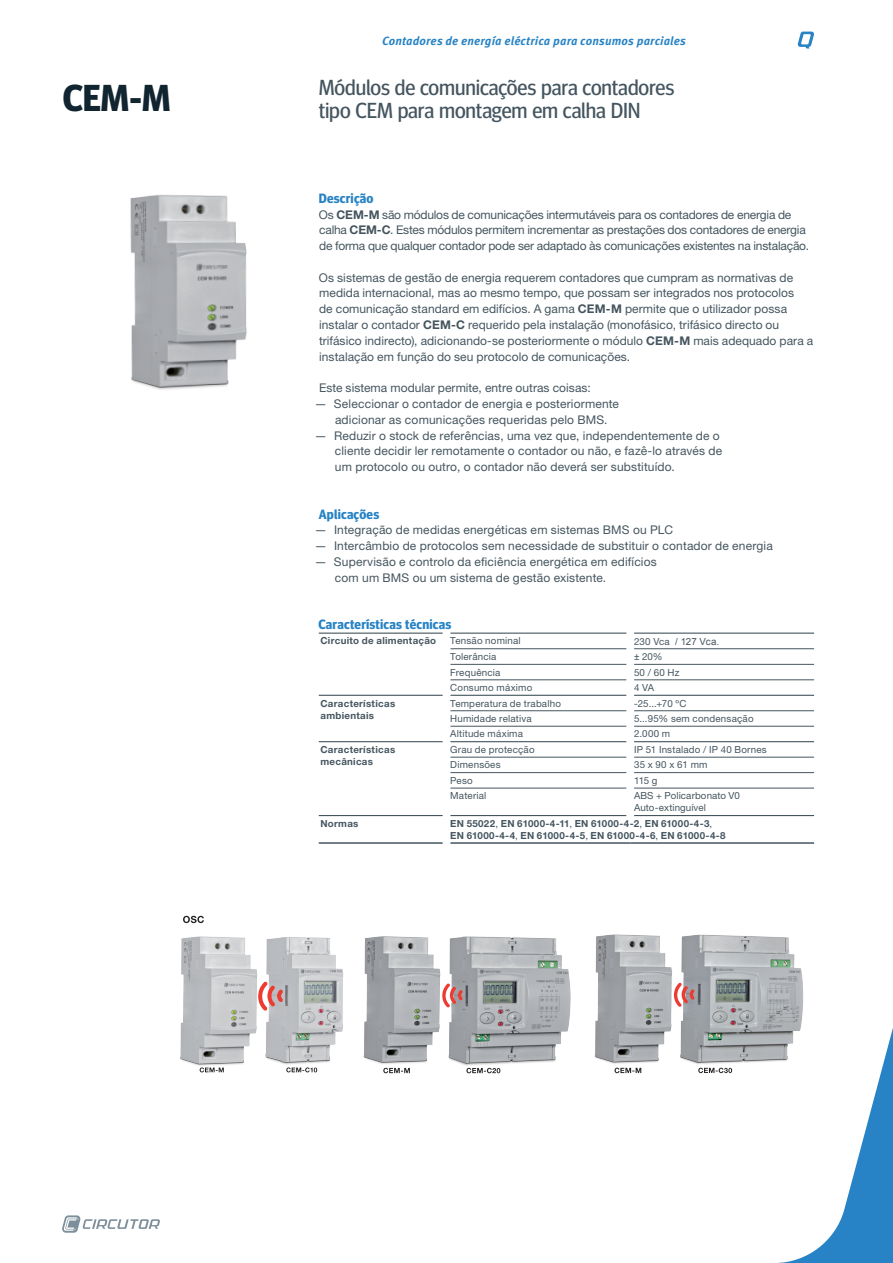
<style>
.page{position:relative;width:893px;height:1263px;background:#fff}
.page>*{position:absolute;margin:0;border:0;box-sizing:border-box;transform-origin:0 0}
.NombreEquipo_1{font:700 37.5px "Meta Head OT";color:#112530}
.Descripcion_1{font:21.75px/23.7px "Meta Head OT";letter-spacing:-.005em;color:#45555f}
.Titulo_M{font:700 13.5px "Meta Head OT";letter-spacing:.015em;color:#2783c5}
.TextoSeguido{font:12px/15.8px "Helvetica Neue LT Std";letter-spacing:.005em;color:#45555f}
.TextoSeguido-2{font:12px/15.8px "Helvetica Neue LT Std";letter-spacing:-.015em;color:#45555f}
.t1{font:italic 700 12px "Meta Pro";letter-spacing:.01em;color:#2783c5}
.TextoTablas{font:9.75px/12px "Helvetica Neue LT Std";letter-spacing:.02em;color:#45555f}
.TextoTablas-2{font:700 9.75px/12px "Helvetica Neue LT Std";letter-spacing:.03em;color:#45555f}
.TextoTablas-3{font:9.75px "Arial";letter-spacing:-.005em;color:#45555f}
.s1{font-weight:700}
.s2{font-family:"Helvetica"}
.s3{font-family:"Helvetica Neue LT Std"}
.s4{font-family:"Arial"}
.s5{font-weight:400}
</style>
<div class="page">
<svg style="left:778px;top:1028px;width:115px;height:235px"></svg>
<svg style="left:62px;top:1215px;width:98px;height:18px"></svg>
<svg style="left:797px;top:32px;width:17px;height:17px"></svg>
<img style="left:130px;top:194px;width:117px;height:196px">
<img style="left:180px;top:916px;width:164px;height:157px">
<svg style="left:258px;top:982px;width:25px;height:29px"></svg>
<svg style="left:286px;top:1067px;width:31px;height:5px"></svg>
<svg style="left:200px;top:1067px;width:24px;height:5px"></svg>
<img style="left:363px;top:934px;width:452px;height:152px">
<svg style="left:674px;top:983px;width:21px;height:24px"></svg>
<svg style="left:614px;top:1068px;width:27px;height:5px"></svg>
<svg style="left:698px;top:1068px;width:34px;height:5px"></svg>
<svg style="left:442px;top:983px;width:21px;height:24px"></svg>
<svg style="left:383px;top:1068px;width:27px;height:5px"></svg>
<svg style="left:466px;top:1068px;width:34px;height:5px"></svg>
<hr style="left:319px;top:633px;width:124px;height:1px;background:#45555f">
<hr style="left:450px;top:633px;width:177px;height:1px;background:#45555f">
<hr style="left:634px;top:633px;width:180px;height:1px;background:#45555f">
<hr style="left:450px;top:648px;width:177px;height:1px;background:#45555f">
<hr style="left:634px;top:648px;width:180px;height:1px;background:#45555f">
<hr style="left:450px;top:664px;width:177px;height:1px;background:#45555f">
<hr style="left:634px;top:664px;width:180px;height:1px;background:#45555f">
<hr style="left:450px;top:679px;width:177px;height:1px;background:#45555f">
<hr style="left:634px;top:679px;width:180px;height:1px;background:#45555f">
<hr style="left:319px;top:695px;width:124px;height:1px;background:#45555f">
<hr style="left:450px;top:695px;width:177px;height:1px;background:#45555f">
<hr style="left:634px;top:695px;width:180px;height:1px;background:#45555f">
<hr style="left:450px;top:710px;width:177px;height:1px;background:#45555f">
<hr style="left:634px;top:710px;width:180px;height:1px;background:#45555f">
<hr style="left:450px;top:726px;width:177px;height:1px;background:#45555f">
<hr style="left:634px;top:726px;width:180px;height:1px;background:#45555f">
<hr style="left:319px;top:741px;width:124px;height:1px;background:#45555f">
<hr style="left:450px;top:741px;width:177px;height:1px;background:#45555f">
<hr style="left:634px;top:741px;width:180px;height:1px;background:#45555f">
<hr style="left:450px;top:757px;width:177px;height:1px;background:#45555f">
<hr style="left:634px;top:757px;width:180px;height:1px;background:#45555f">
<hr style="left:450px;top:772px;width:177px;height:1px;background:#45555f">
<hr style="left:634px;top:772px;width:180px;height:1px;background:#45555f">
<hr style="left:450px;top:788px;width:177px;height:1px;background:#45555f">
<hr style="left:634px;top:788px;width:180px;height:1px;background:#45555f">
<hr style="left:319px;top:815px;width:124px;height:1px;background:#45555f">
<hr style="left:450px;top:815px;width:177px;height:1px;background:#45555f">
<hr style="left:634px;top:815px;width:180px;height:1px;background:#45555f">
<hr style="left:319px;top:842px;width:124px;height:2px;background:#45555f">
<hr style="left:450px;top:842px;width:180px;height:2px;background:#45555f">
<hr style="left:630px;top:842px;width:184px;height:2px;background:#45555f">
<p class="NombreEquipo_1" style="left:63px;top:75px;width:109px">CEM-M</p>
<p class="t1" style="left:382px;top:32px;width:305px">Contadores de energía eléctrica para consumos parciales</p>
<p class="Descripcion_1" style="left:319px;top:75px;width:357px">Módulos de comunicações para contadores tipo CEM para montagem em calha DIN</p>
<p class="Titulo_M" style="left:319px;top:190px;width:56px">Descrição</p>
<p class="TextoSeguido-2" style="left:319px;top:206px;width:492px">Os <span class="s1">CEM-M</span> são módulos de comunicações intermutáveis para os contadores de energia de calha <span class="s1">CEM-C</span>. Estes módulos permitem incrementar as prestações dos contadores de energia de forma que qualquer contador pode ser adaptado às comunicações existentes na instalação.</p>
<p class="TextoSeguido" style="left:319px;top:269px;width:496px">Os sistemas de gestão de energia requerem contadores que cumpram as normativas de medida internacional, mas ao mesmo tempo, que possam ser integrados nos protocolos<br>de comunicação standard em edifícios. A gama <span class="s1">CEM-M</span> permite que o utilizador possa instalar o contador <span class="s1">CEM-C</span> requerido pela instalação (monofásico, trifásico directo ou trifásico indirecto), adicionando-se posteriormente o módulo <span class="s1">CEM-M</span> mais adequado para a instalação em função do seu protocolo de comunicações.</p>
<p class="TextoSeguido" style="left:319px;top:380px;width:273px">Este sistema modular permite, entre outras coisas:</p>
<p class="TextoSeguido" style="left:335px;top:396px;width:286px;text-indent:-20px"><span class="s2">—</span> Seleccionar o contador de energia e posteriormente adicionar as comunicações requeridas pelo BMS.</p>
<p class="TextoSeguido" style="left:335px;top:427px;width:389px;text-indent:-20px"><span class="s2">—</span> Reduzir o stock de referências, uma vez que, independentemente de o cliente decidir ler remotamente o contador ou não, e fazê-lo através de um protocolo ou outro, o contador não deverá ser substituído.</p>
<p class="Titulo_M" style="left:319px;top:506px;width:62px">Aplicações</p>
<p class="TextoSeguido" style="left:315px;top:522px;width:360px"><span class="s2">—</span> Integração de medidas energéticas em sistemas BMS ou PLC</p>
<p class="TextoSeguido" style="left:315px;top:538px;width:460px"><span class="s2">—</span> Intercâmbio de protocolos sem necessidade de substituir o contador de energia</p>
<p class="TextoSeguido" style="left:335px;top:553px;width:323px;text-indent:-20px"><span class="s2">—</span> Supervisão e controlo da eficiência energética em edifícios com um BMS ou um sistema de gestão existente.</p>
<p class="Titulo_M" style="left:318px;top:616px;width:135px">Características técnicas</p>
<p class="TextoTablas-2" style="left:320px;top:635px;width:117px">Circuito de alimentação</p>
<p class="TextoTablas" style="left:450px;top:635px;width:72px">Tensão nominal</p>
<p class="TextoTablas-3" style="left:634px;top:635px;width:87px"><span class="s3">230 Vca</span> / 127 Vca.</p>
<p class="TextoTablas" style="left:450px;top:650px;width:48px">Tolerância</p>
<p class="TextoTablas" style="left:634px;top:650px;width:30px"><span class="s4">±</span> 20%</p>
<p class="TextoTablas" style="left:450px;top:666px;width:52px">Frequência</p>
<p class="TextoTablas" style="left:634px;top:666px;width:47px">50 / 60 Hz</p>
<p class="TextoTablas" style="left:450px;top:681px;width:84px">Consumo máximo</p>
<p class="TextoTablas" style="left:634px;top:681px;width:22px">4 VA</p>
<p class="TextoTablas-2" style="left:320px;top:697px;width:76px">Características ambientais</p>
<p class="TextoTablas" style="left:450px;top:697px;width:112px">Temperatura de trabalho</p>
<p class="TextoTablas" style="left:634px;top:697px;width:54px">-25...+70 ºC</p>
<p class="TextoTablas" style="left:450px;top:712px;width:83px">Humidade relativa</p>
<p class="TextoTablas" style="left:634px;top:712px;width:121px">5...95% sem condensação</p>
<p class="TextoTablas" style="left:450px;top:728px;width:74px">Altitude máxima</p>
<p class="TextoTablas" style="left:634px;top:728px;width:38px">2.000 m</p>
<p class="TextoTablas-2" style="left:320px;top:743px;width:76px">Características mecânicas</p>
<p class="TextoTablas" style="left:450px;top:743px;width:86px">Grau de protecção</p>
<p class="TextoTablas" style="left:634px;top:743px;width:134px">IP 51 Instalado / IP 40 Bornes</p>
<p class="TextoTablas" style="left:450px;top:759px;width:52px">Dimensões</p>
<p class="TextoTablas" style="left:634px;top:759px;width:75px">35 x 90 x 61 mm</p>
<p class="TextoTablas" style="left:450px;top:774px;width:24px">Peso</p>
<p class="TextoTablas" style="left:634px;top:774px;width:25px">115 g</p>
<p class="TextoTablas" style="left:450px;top:790px;width:38px">Material</p>
<p class="TextoTablas" style="left:634px;top:790px;width:107px">ABS + Policarbonato V0<br>Auto-extinguível</p>
<p class="TextoTablas-2" style="left:320px;top:817px;width:40px">Normas</p>
<p class="TextoTablas-2" style="left:450px;top:817px;width:277px">EN 55022<span class="s5">,</span> EN 61000-4-11<span class="s5">,</span> EN 61000-4-2<span class="s5">,</span> EN 61000-4-3<span class="s5">,<br></span>EN 61000-4-4<span class="s5">,</span> EN 61000-4-5<span class="s5">,</span> EN 61000-4-6<span class="s5">,</span> EN 61000-4-8</p>
</div>
